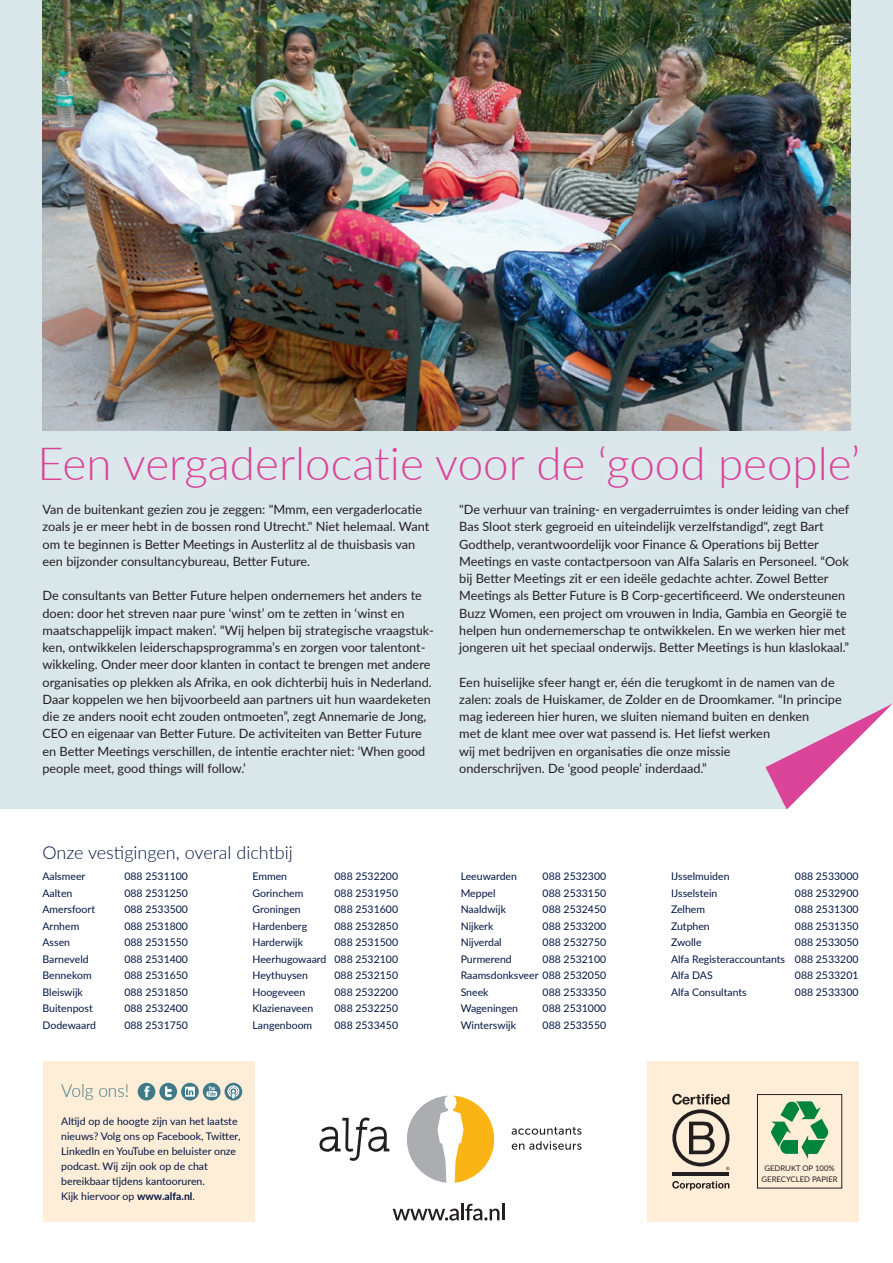
<style>
.page{position:relative;width:893px;height:1263px;background:#fff}
.page>*{position:absolute;margin:0;border:0;box-sizing:border-box;transform-origin:0 0}
.t1{font:300 45.75px "Lato";color:#da4599}
.t2{font:300 18px "Lato";color:#001643}
.t3{font:300 18px "Lato";color:#3f7b87;scale:.96 1}
.t4{font:12.75px/17.2px "Lato";color:#231f20}
.t5{font:10.5px/16.5px "Lato";color:#001643;text-align:justify}
.t6{font:7.8px/10.4px "Lato";color:#231f20;text-align:center}
.s1{font-weight:700}
</style>
<div class="page">
<div style="left:0;top:0;width:893px;height:817px;background:#d9e6ea"></div>
<img style="left:42px;top:0;width:808px;height:425px">
<svg style="left:765px;top:703px;width:128px;height:107px"></svg>
<div style="left:0;top:810px;width:893px;height:453px;background:#fff"></div>
<svg style="left:319px;top:1117px;width:70px;height:44px"></svg>
<svg style="left:407px;top:1096px;width:87px;height:87px"></svg>
<svg style="left:512px;top:1127px;width:69px;height:8px"></svg>
<svg style="left:512px;top:1141px;width:69px;height:9px"></svg>
<svg style="left:393px;top:1208px;width:66px;height:12px"></svg>
<hr style="left:461px;top:1203px;width:3px;height:17px;background:#231f20">
<svg style="left:465px;top:1203px;width:39px;height:17px"></svg>
<div style="left:647px;top:1061px;width:212px;height:160px;background:#feedd7"></div>
<div style="left:757px;top:1094px;width:85px;height:94px;border:1px solid #231f20"></div>
<svg style="left:771px;top:1101px;width:57px;height:58px"></svg>
<div style="left:43px;top:1061px;width:212px;height:160px;background:#feedd7"></div>
<div style="left:138px;top:1083px;width:17px;height:17px;background:#3f7b87;border-radius:50%"></div>
<svg style="left:144px;top:1086px;width:5px;height:11px"></svg>
<div style="left:181px;top:1083px;width:18px;height:17px;background:#3f7b87;border-radius:50%"></div>
<svg style="left:185px;top:1087px;width:10px;height:10px"></svg>
<svg style="left:186px;top:1088px;width:7px;height:7px"></svg>
<div style="left:203px;top:1083px;width:18px;height:17px;background:#3f7b87;border-radius:50%"></div>
<div style="left:206px;top:1091px;width:11px;height:6px;background:#fff;border-radius:2px"></div>
<svg style="left:208px;top:1086px;width:8px;height:10px"></svg>
<div style="left:159px;top:1083px;width:18px;height:17px;background:#3f7b87;border-radius:50%"></div>
<svg style="left:165px;top:1086px;width:7px;height:11px"></svg>
<svg style="left:225px;top:1083px;width:17px;height:17px"></svg>
<svg style="left:228px;top:1085px;width:11px;height:13px"></svg>
<hr style="left:672px;top:1172px;width:57px;height:4px;background:#231f20">
<svg style="left:672px;top:1094px;width:57px;height:76px"></svg>
<svg style="left:672px;top:1181px;width:57px;height:9px"></svg>
<h1 class="t1" style="left:37px;top:432px;width:824px">Een vergaderlocatie voor de ‘good people’</h1>
<p class="t4" style="left:459px;top:500px;width:392px">"De verhuur van training- en vergaderruimtes is onder leiding van chef Bas Sloot sterk gegroeid en uiteindelijk verzelfstandigd", zegt Bart Godthelp, verantwoordelijk voor Finance &amp; Operations bij Better Meetings en vaste contactpersoon van Alfa Salaris en Personeel. “Ook bij Better Meetings zit er een ideële gedachte achter. Zowel Better Meetings als Better Future is B Corp-gecertificeerd. We ondersteunen Buzz Women, een project om vrouwen in India, Gambia en Georgië te helpen hun ondernemerschap te ontwikkelen. En we werken hier met jongeren uit het speciaal onderwijs. Better Meetings is hun klaslokaal.”</p>
<p class="t4" style="left:459px;top:673px;width:384px">Een huiselijke sfeer hangt er, één die terugkomt in de namen van de zalen: zoals de Huiskamer, de Zolder en de Droomkamer. “In principe mag iedereen hier huren, we sluiten niemand buiten en denken<br>met de klant mee over wat passend is. Het liefst werken<br>wij met bedrijven en organisaties die onze missie<br>onderschrijven. De ‘good people’ inderdaad.”</p>
<p class="t4" style="left:43px;top:500px;width:388px">Van de buitenkant gezien zou je zeggen: "Mmm, een vergaderlocatie zoals je er meer hebt in de bossen rond Utrecht." Niet helemaal. Want om te beginnen is Better Meetings in Austerlitz al de thuisbasis van een bijzonder consultancybureau, Better Future.</p>
<p class="t4" style="left:43px;top:587px;width:393px">De consultants van Better Future helpen ondernemers het anders te doen: door het streven naar pure ‘winst’ om te zetten in ‘winst en maatschappelijk impact maken’. “Wij helpen bij strategische vraagstuk&shy;ken, ontwikkelen leiderschapsprogramma’s en zorgen voor talentont&shy;wikkeling. Onder meer door klanten in contact te brengen met andere organisaties op plekken als Afrika, en ook dichterbij huis in Nederland.<br>Daar koppelen we hen bijvoorbeeld aan partners uit hun waardeketen die ze anders nooit echt zouden ontmoeten”, zegt Annemarie de Jong, CEO en eigenaar van Better Future. De activiteiten van Better Future en Better Meetings verschillen, de intentie erachter niet: ‘When good people meet, good things will follow.’</p>
<h2 class="t2" style="left:43px;top:840px;width:252px">Onze vestigingen, overal dichtbij</h2>
<p class="t5" style="left:43px;top:868px;width:44px">Aalsmeer</p>
<p class="t5" style="left:124px;top:868px;width:65px">088 2531100</p>
<p class="t5" style="left:43px;top:884px;width:31px">Aalten</p>
<p class="t5" style="left:124px;top:884px;width:65px">088 2531250</p>
<p class="t5" style="left:43px;top:901px;width:54px">Amersfoort</p>
<p class="t5" style="left:124px;top:901px;width:65px">088 2533500</p>
<p class="t5" style="left:43px;top:917px;width:38px">Arnhem</p>
<p class="t5" style="left:124px;top:917px;width:65px">088 2531800</p>
<p class="t5" style="left:43px;top:934px;width:29px">Assen</p>
<p class="t5" style="left:124px;top:934px;width:65px">088 2531550</p>
<p class="t5" style="left:43px;top:950px;width:48px">Barneveld</p>
<p class="t5" style="left:124px;top:950px;width:65px">088 2531400</p>
<p class="t5" style="left:43px;top:967px;width:51px">Bennekom</p>
<p class="t5" style="left:124px;top:967px;width:65px">088 2531650</p>
<p class="t5" style="left:43px;top:983px;width:42px">Bleiswijk</p>
<p class="t5" style="left:124px;top:983px;width:65px">088 2531850</p>
<p class="t5" style="left:43px;top:1000px;width:52px">Buitenpost</p>
<p class="t5" style="left:124px;top:1000px;width:65px">088 2532400</p>
<p class="t5" style="left:43px;top:1016px;width:55px">Dodewaard</p>
<p class="t5" style="left:124px;top:1016px;width:65px">088 2531750</p>
<p class="t5" style="left:253px;top:868px;width:36px">Emmen</p>
<p class="t5" style="left:334px;top:868px;width:65px">088 2532200</p>
<p class="t5" style="left:253px;top:884px;width:52px">Gorinchem</p>
<p class="t5" style="left:334px;top:884px;width:65px">088 2531950</p>
<p class="t5" style="left:253px;top:901px;width:50px">Groningen</p>
<p class="t5" style="left:334px;top:901px;width:65px">088 2531600</p>
<p class="t5" style="left:253px;top:917px;width:56px">Hardenberg</p>
<p class="t5" style="left:334px;top:917px;width:65px">088 2532850</p>
<p class="t5" style="left:253px;top:934px;width:52px">Harderwijk</p>
<p class="t5" style="left:253px;top:934px;width:147px;text-indent:82px">088 2531500<br>Heerhugowaard 088 2532100<br>Heythuysen</p>
<p class="t5" style="left:334px;top:967px;width:65px">088 2532150</p>
<p class="t5" style="left:253px;top:983px;width:54px">Hoogeveen</p>
<p class="t5" style="left:334px;top:983px;width:65px">088 2532200</p>
<p class="t5" style="left:253px;top:1000px;width:62px">Klazienaveen</p>
<p class="t5" style="left:334px;top:1000px;width:65px">088 2532250</p>
<p class="t5" style="left:253px;top:1016px;width:61px">Langenboom</p>
<p class="t5" style="left:334px;top:1016px;width:65px">088 2533450</p>
<h2 class="t3" style="left:61px;top:1078px;width:72px">Volg ons!</h2>
<p class="t5" style="left:61px;top:1113px;width:181px;line-height:15px;text-align:left">Altijd op de hoogte zijn van het laatste nieuws? Volg ons op Facebook, Twitter, LinkedIn en YouTube en beluister onze podcast. Wij zijn ook op de chat bereikbaar tijdens kantooruren.<br>Kijk hiervoor op <span class="s1">www.alfa.nl</span>.</p>
<p class="t5" style="left:461px;top:868px;width:58px">Leeuwarden</p>
<p class="t5" style="left:543px;top:868px;width:65px">088 2532300</p>
<p class="t5" style="left:461px;top:884px;width:36px">Meppel</p>
<p class="t5" style="left:543px;top:884px;width:65px">088 2533150</p>
<p class="t5" style="left:461px;top:901px;width:47px">Naaldwijk</p>
<p class="t5" style="left:543px;top:901px;width:65px">088 2532450</p>
<p class="t5" style="left:461px;top:917px;width:34px">Nijkerk</p>
<p class="t5" style="left:543px;top:917px;width:65px">088 2533200</p>
<p class="t5" style="left:461px;top:934px;width:42px">Nijverdal</p>
<p class="t5" style="left:543px;top:934px;width:65px">088 2532750</p>
<p class="t5" style="left:461px;top:950px;width:53px">Purmerend</p>
<p class="t5" style="left:461px;top:950px;width:147px;text-indent:82px">088 2532100<br>Raamsdonksveer 088 2532050<br>Sneek</p>
<p class="t5" style="left:543px;top:983px;width:65px">088 2533350</p>
<p class="t5" style="left:461px;top:1000px;width:59px">Wageningen</p>
<p class="t5" style="left:543px;top:1000px;width:65px">088 2531000</p>
<p class="t5" style="left:461px;top:1016px;width:57px">Winterswijk</p>
<p class="t5" style="left:543px;top:1016px;width:65px">088 2533550</p>
<p class="t5" style="left:671px;top:868px;width:60px">IJsselmuiden</p>
<p class="t5" style="left:795px;top:868px;width:65px">088 2533000</p>
<p class="t5" style="left:671px;top:884px;width:48px">IJsselstein</p>
<p class="t5" style="left:795px;top:884px;width:65px">088 2532900</p>
<p class="t5" style="left:671px;top:901px;width:36px">Zelhem</p>
<p class="t5" style="left:795px;top:901px;width:65px">088 2531300</p>
<p class="t5" style="left:671px;top:917px;width:40px">Zutphen</p>
<p class="t5" style="left:795px;top:917px;width:65px">088 2531350</p>
<p class="t5" style="left:671px;top:934px;width:32px">Zwolle</p>
<p class="t5" style="left:671px;top:934px;width:189px;text-indent:124px">088 2533050<br>Alfa Registeraccountants 088 2533200<br>Alfa DAS</p>
<p class="t5" style="left:795px;top:967px;width:65px">088 2533201</p>
<p class="t5" style="left:671px;top:983px;width:77px">Alfa Consultants</p>
<p class="t5" style="left:795px;top:983px;width:65px">088 2533300</p>
<p class="t6" style="left:761px;top:1163px;width:78px">GEDRUKT OP 100%<br>GERECYCLED PAPIER</p>
</div>
